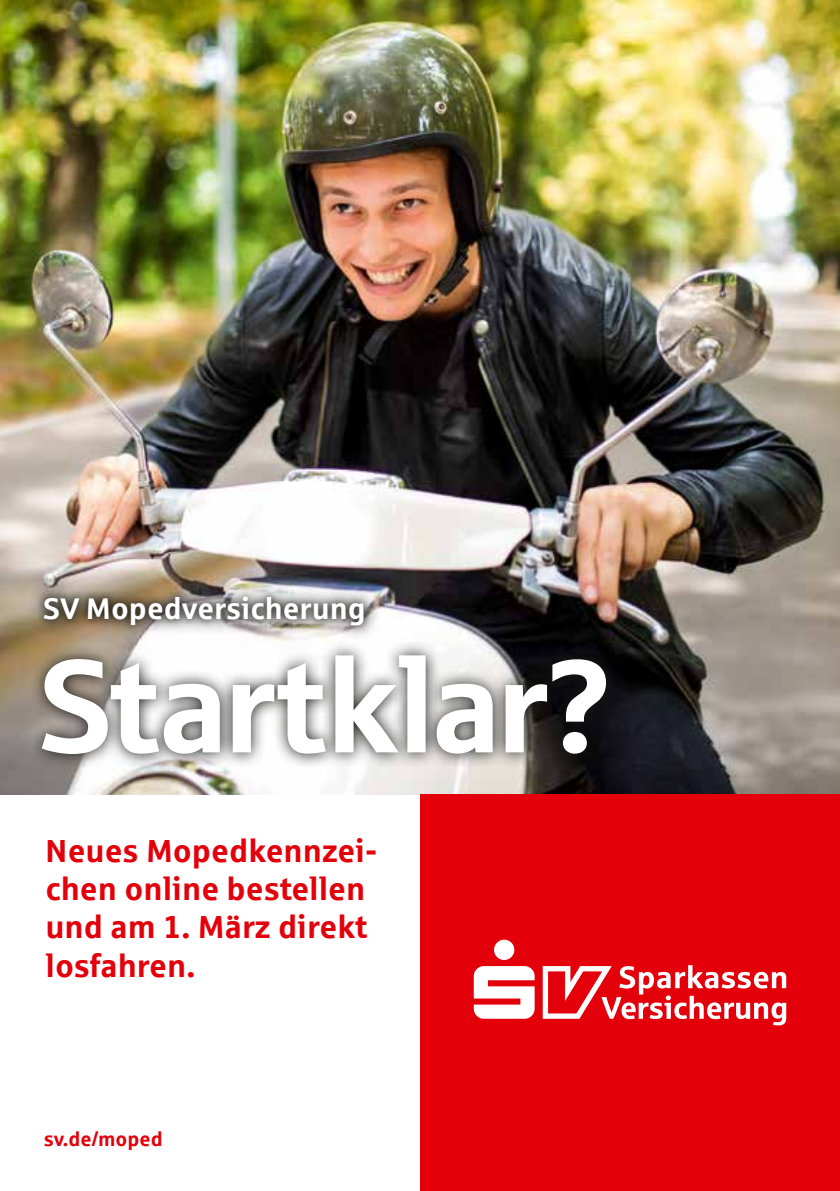
<style>
.page{position:relative;width:840px;height:1191px;background:#fff}
.page>*{position:absolute;margin:0;border:0;box-sizing:border-box;transform-origin:0 0}
.t1{font:132px "Sparkasse Head";color:#fff}
.t2{font:700 32px/38.4px "Sparkasse Rg";color:#e3000b}
.t3{font:700 30px "Sparkasse Rg";color:#fff}
.t4{font:700 20px "Sparkasse Rg";color:#e3000b}
</style>
<div class="page">
<img style="left:0;top:0;width:839px;height:794px">
<div style="left:420px;top:794px;width:419px;height:397px;background:#e3000b"></div>
<svg style="left:542px;top:965px;width:243px;height:60px"></svg>
<div style="left:494px;top:939px;width:20px;height:21px;background:#fff;border-radius:50%"></div>
<svg style="left:473px;top:966px;width:61px;height:52px"></svg>
<svg style="left:28px;top:640px;width:593px;height:129px"></svg>
<img style="left:27px;top:581px;width:354px;height:62px">
<div style="left:37px;top:589px;width:334px;height:44px;background:#181716;opacity:.7"></div>
<p class="t3" style="left:43px;top:590px;width:324px">SV Mopedversicherung</p>
<h1 class="t1" style="left:40px;top:622px;width:572px">Startklar?</h1>
<p class="t2" style="left:45px;top:830px;width:333px">Neues Mopedkennzei&shy;chen online bestellen und am 1. März direkt losfahren.</p>
<p class="t4" style="left:44px;top:1125px;width:120px">sv.de/moped</p>
</div>
